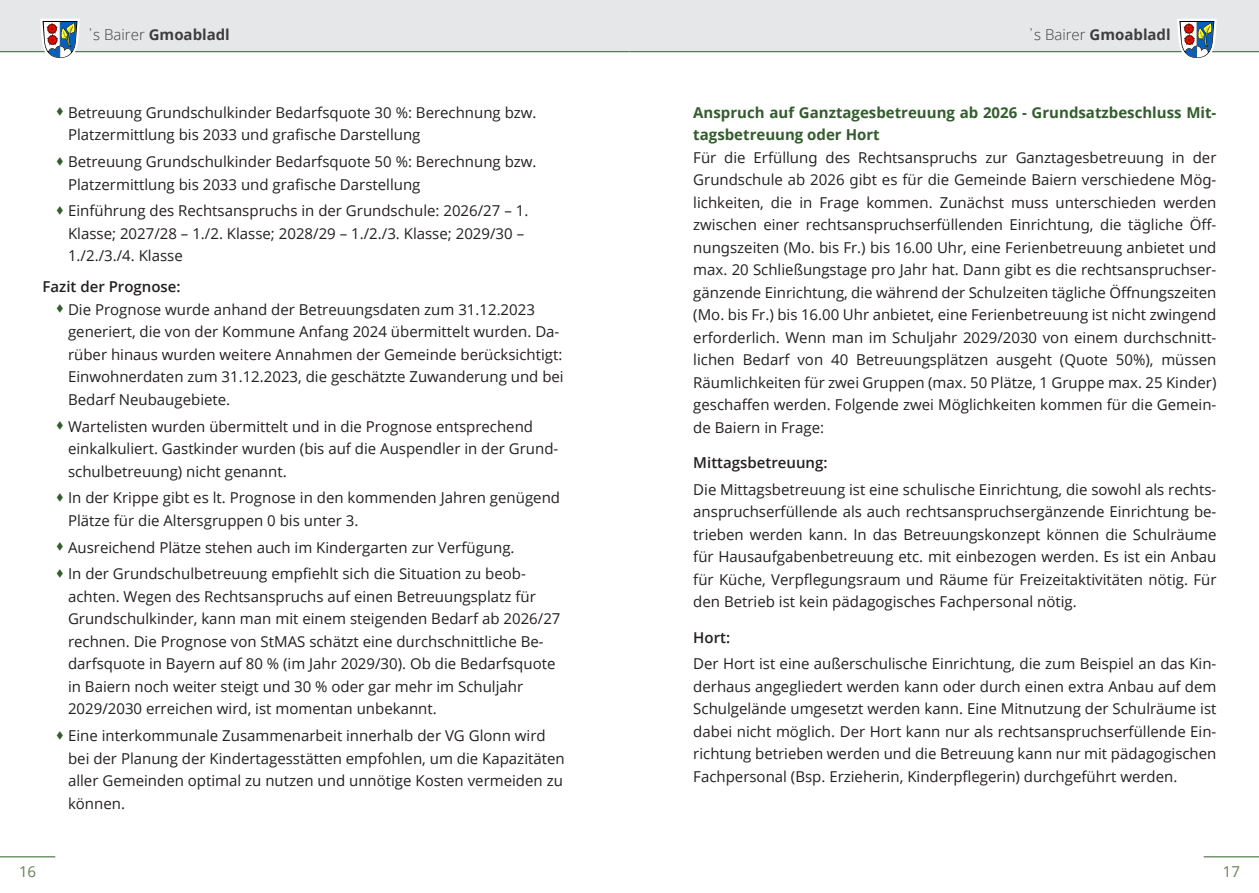
<style>
.page{position:relative;width:1259px;height:893px;background:#fff}
.page>*{position:absolute;margin:0;border:0;box-sizing:border-box;transform-origin:0 0}
.Absatz{font:15px/22.5px "Open Sans";color:#231f20}
.Überschrift_3{font:700 15px/22.5px "Open Sans";color:#325d2c}
.Absatz-2{font:600 15px "Open Sans";color:#231f20}
.t1{font:700 15px "Open Sans";color:#3e3e3f}
.t2{font:15px "Open Sans";color:#677e56}
.s1{font-weight:300}
</style>
<div class="page">
<hr style="left:0;top:856px;width:55px;height:1px;background:#325d2c">
<hr style="left:1203px;top:856px;width:56px;height:1px;background:#325d2c">
<div style="left:629px;top:0;width:630px;height:52px;background:#e6e7e9"></div>
<div style="left:0;top:0;width:629px;height:52px;background:#e6e7e9"></div>
<hr style="left:0;top:51px;width:629px;height:1px;background:#325d2c">
<hr style="left:629px;top:51px;width:630px;height:1px;background:#325d2c">
<svg style="left:39px;top:19px;width:42px;height:39px"></svg>
<svg style="left:1175px;top:19px;width:43px;height:40px"></svg>
<p class="t1" style="left:86px;top:24px;width:145px"><span class="s1">҆s Bairer</span> Gmoabladl</p>
<p class="t1" style="left:1027px;top:24px;width:145px"><span class="s1">҆s Bairer</span> Gmoabladl</p>
<p class="Absatz" style="left:68px;top:101px;width:468px">Betreuung Grundschulkinder Bedarfsquote 30 %: Berechnung bzw.<br>Platzermittlung bis 2033 und grafische Darstellung</p>
<p class="Absatz" style="left:68px;top:150px;width:468px">Betreuung Grundschulkinder Bedarfsquote 50 %: Berechnung bzw.<br>Platzermittlung bis 2033 und grafische Darstellung</p>
<p class="Absatz" style="left:68px;top:199px;width:459px">Einführung des Rechtsanspruchs in der Grundschule: 2026/27 – 1.<br>Klasse; 2027/28 – 1./2. Klasse; 2028/29 – 1./2./3. Klasse; 2029/30 –<br>1./2./3./4. Klasse</p>
<p class="Absatz-2" style="left:43px;top:277px;width:140px">Fazit der Prognose:</p>
<p class="Absatz" style="left:68px;top:298px;width:497px">Die Prognose wurde anhand der Betreuungsdaten zum 31.12.2023 generiert, die von der Kommune Anfang 2024 übermittelt wurden. Da&shy;rüber hinaus wurden weitere Annahmen der Gemeinde berücksichtigt:<br>Einwohnerdaten zum 31.12.2023, die geschätzte Zuwanderung und bei Bedarf Neubaugebiete.</p>
<p class="Absatz" style="left:68px;top:414px;width:492px">Wartelisten wurden übermittelt und in die Prognose entsprechend einkalkuliert. Gastkinder wurden (bis auf die Auspendler in der Grund&shy;schulbetreuung) nicht genannt.</p>
<p class="Absatz" style="left:68px;top:486px;width:493px">In der Krippe gibt es lt. Prognose in den kommenden Jahren genügend<br>Plätze für die Altersgruppen 0 bis unter 3.</p>
<p class="Absatz" style="left:68px;top:535px;width:446px">Ausreichend Plätze stehen auch im Kindergarten zur Verfügung.</p>
<p class="Absatz" style="left:68px;top:562px;width:494px">In der Grundschulbetreuung empfiehlt sich die Situation zu beob&shy;achten. Wegen des Rechtsanspruchs auf einen Betreuungsplatz für Grundschulkinder, kann man mit einem steigenden Bedarf ab 2026/27 rechnen. Die Prognose von StMAS schätzt eine durchschnittliche Be&shy;darfsquote in Bayern auf 80 % (im Jahr 2029/30). Ob die Bedarfsquote in Baiern noch weiter steigt und 30 % oder gar mehr im Schuljahr 2029/2030 erreichen wird, ist momentan unbekannt.</p>
<p class="Absatz" style="left:68px;top:724px;width:498px">Eine interkommunale Zusammenarbeit innerhalb der VG Glonn wird bei der Planung der Kindertagesstätten empfohlen, um die Kapazitäten aller Gemeinden optimal zu nutzen und unnötige Kosten vermeiden zu können.</p>
<p class="Überschrift_3" style="left:693px;top:101px;width:524px">Anspruch auf Ganztagesbetreuung ab 2026 - Grundsatzbeschluss Mit&shy;tagsbetreuung oder Hort</p>
<p class="Absatz" style="left:693px;top:146px;width:525px;text-align:justify">Für die Erfüllung des Rechtsanspruchs zur Ganztagesbetreuung in der Grundschule ab 2026 gibt es für die Gemeinde Baiern verschiedene Mög&shy;lichkeiten, die in Frage kommen. Zunächst muss unterschieden werden zwischen einer rechtsanspruchserfüllenden Einrichtung, die tägliche Öff&shy;nungszeiten (Mo. bis Fr.) bis 16.00 Uhr, eine Ferienbetreuung anbietet und max. 20 Schließungstage pro Jahr hat. Dann gibt es die rechtsanspruchser&shy;gänzende Einrichtung, die während der Schulzeiten tägliche Öffnungszeiten (Mo. bis Fr.) bis 16.00 Uhr anbietet, eine Ferienbetreuung ist nicht zwingend erforderlich. Wenn man im Schuljahr 2029/2030 von einem durchschnitt&shy;lichen Bedarf von 40 Betreuungsplätzen ausgeht (Quote 50%), müssen Räumlichkeiten für zwei Gruppen (max. 50 Plätze, 1 Gruppe max. 25 Kinder) geschaffen werden. Folgende zwei Möglichkeiten kommen für die Gemein&shy;de Baiern in Frage:</p>
<p class="Absatz-2" style="left:693px;top:452px;width:136px">Mittagsbetreuung:</p>
<p class="Absatz" style="left:693px;top:478px;width:524px;text-align:justify">Die Mittagsbetreuung ist eine schulische Einrichtung, die sowohl als rechts&shy;anspruchserfüllende als auch rechtsanspruchsergänzende Einrichtung be&shy;trieben werden kann. In das Betreuungskonzept können die Schulräume für Hausaufgabenbetreuung etc. mit einbezogen werden. Es ist ein Anbau für Küche, Verpflegungsraum und Räume für Freizeitaktivitäten nötig. Für den Betrieb ist kein pädagogisches Fachpersonal nötig.</p>
<p class="Absatz-2" style="left:693px;top:627px;width:38px">Hort:</p>
<p class="Absatz" style="left:693px;top:652px;width:525px;text-align:justify">Der Hort ist eine außerschulische Einrichtung, die zum Beispiel an das Kin&shy;derhaus angegliedert werden kann oder durch einen extra Anbau auf dem Schulgelände umgesetzt werden kann. Eine Mitnutzung der Schulräume ist dabei nicht möglich. Der Hort kann nur als rechtsanspruchserfüllende Ein&shy;richtung betrieben werden und die Betreuung kann nur mit pädagogischen Fachpersonal (Bsp. Erzieherin, Kinderpflegerin) durchgeführt werden.</p>
<p class="t2" style="left:19px;top:861px;width:19px">16</p>
<p class="t2" style="left:1222px;top:861px;width:19px">17</p>
</div>
